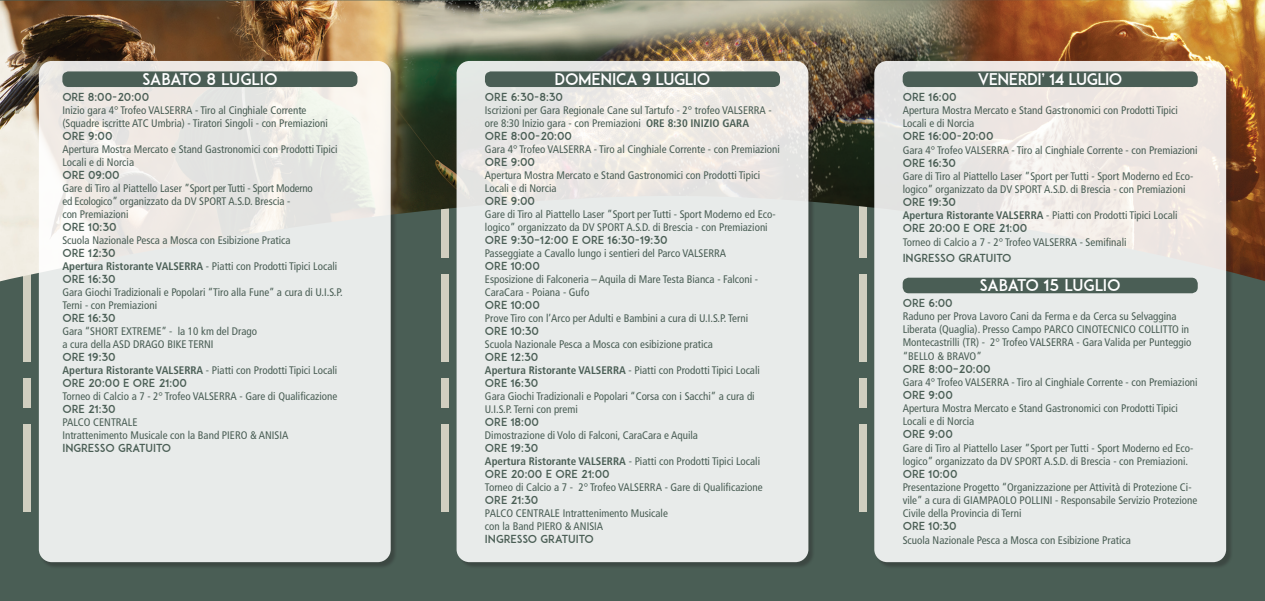
<style>
.page{position:relative;width:1265px;height:601px;background:#fff}
.page>*{position:absolute;margin:0;border:0;box-sizing:border-box;transform-origin:0 0}
.t1{font:16px "ADAM.CGPRO";letter-spacing:-.025em;color:#fff}
.t2{font:16px "ADAM.CGPRO";color:#fff}
.t3{font:condensed 11px/13px "Frutiger LT Std";color:#4a5e55}
.t4{font:11px "ADAM.CGPRO";color:#4a5e55}
.t5{font:condensed 11px "Frutiger LT Std";letter-spacing:-.02em;color:#4a5e55}
.s1{font-weight:700}
</style>
<div class="page">
<div style="left:0;top:0;width:1264px;height:601px;background:#4a5e55"></div>
<div style="left:858px;top:378px;width:8px;height:30px;background:#d1cfc0"></div>
<div style="left:858px;top:275px;width:8px;height:87px;background:#d1cfc0"></div>
<div style="left:858px;top:424px;width:8px;height:87px;background:#d1cfc0"></div>
<div style="left:441px;top:378px;width:7px;height:30px;background:#d1cfc0"></div>
<div style="left:441px;top:275px;width:7px;height:87px;background:#d1cfc0"></div>
<div style="left:441px;top:424px;width:7px;height:87px;background:#d1cfc0"></div>
<div style="left:23px;top:378px;width:8px;height:30px;background:#d1cfc0"></div>
<div style="left:23px;top:275px;width:8px;height:87px;background:#d1cfc0"></div>
<div style="left:23px;top:424px;width:8px;height:87px;background:#d1cfc0"></div>
<img style="left:0;top:0;width:1264px;height:281px">
<div style="left:875px;top:62px;width:357px;height:507px;background:#231f20;opacity:.4"></div>
<div style="left:874px;top:61px;width:351px;height:501px;background:#e8ebea;border-radius:13px"></div>
<div style="left:902px;top:71px;width:295px;height:16px;background:#4a5e55;border-radius:6px"></div>
<div style="left:902px;top:278px;width:295px;height:15px;background:#4a5e55;border-radius:6px"></div>
<div style="left:457px;top:62px;width:358px;height:507px;background:#231f20;opacity:.4"></div>
<div style="left:456px;top:61px;width:352px;height:501px;background:#e8ebea;border-radius:13px"></div>
<div style="left:485px;top:71px;width:295px;height:16px;background:#4a5e55;border-radius:6px"></div>
<div style="left:40px;top:62px;width:358px;height:507px;background:#231f20;opacity:.4"></div>
<svg style="left:39px;top:61px;width:351px;height:501px;background:#e9ebe9"></svg>
<div style="left:62px;top:71px;width:295px;height:16px;background:#4a5e55;border-radius:6px"></div>
<p class="t1" style="left:142px;top:69px;width:137px">SABATO 8 LUGLIO</p>
<p class="t4" style="left:62px;top:90px;width:88px">ORE 8:00-20:00</p>
<p class="t3" style="left:62px;top:104px;width:267px">Inizio gara 4° Trofeo VALSERRA - Tiro al Cinghiale Corrente (Squadre iscritte ATC Umbria) - Tiratori Singoli - con Premiazioni</p>
<p class="t4" style="left:62px;top:129px;width:52px">ORE 9:00</p>
<p class="t3" style="left:62px;top:143px;width:277px">Apertura Mostra Mercato e Stand Gastronomici con Prodotti Tipici<br>Locali e di Norcia</p>
<p class="t4" style="left:62px;top:168px;width:59px">ORE 09:00</p>
<p class="t5" style="left:62px;top:182px;width:252px">Gare di Tiro al Piattello Laser ”Sport per Tutti - Sport Moderno</p>
<p class="t3" style="left:62px;top:195px;width:230px">ed Ecologico” organizzato da DV SPORT A.S.D. Brescia -</p>
<p class="t3" style="left:62px;top:208px;width:68px">con Premiazioni</p>
<p class="t4" style="left:62px;top:220px;width:56px">ORE 10:30</p>
<p class="t3" style="left:62px;top:234px;width:230px">Scuola Nazionale Pesca a Mosca con Esibizione Pratica</p>
<p class="t4" style="left:62px;top:246px;width:55px">ORE 12:30</p>
<p class="t3" style="left:62px;top:260px;width:276px"><span class="s1">Apertura Ristorante VALSERRA</span> - Piatti con Prodotti Tipici Locali</p>
<p class="t4" style="left:62px;top:272px;width:55px">ORE 16:30</p>
<p class="t3" style="left:62px;top:286px;width:282px">Gara Giochi Tradizionali e Popolari “Tiro alla Fune” a cura di U.I.S.P.<br>Terni - con Premiazioni</p>
<p class="t4" style="left:62px;top:311px;width:55px">ORE 16:30</p>
<p class="t3" style="left:62px;top:325px;width:196px">Gara “SHORT EXTREME” - la 10 km del Drago a cura della ASD DRAGO BIKE TERNI</p>
<p class="t4" style="left:62px;top:350px;width:55px">ORE 19:30</p>
<p class="t3" style="left:62px;top:364px;width:276px"><span class="s1">Apertura Ristorante VALSERRA</span> - Piatti con Prodotti Tipici Locali</p>
<p class="t4" style="left:62px;top:376px;width:126px">ORE 20:00 E ORE 21:00</p>
<p class="t3" style="left:62px;top:390px;width:276px">Torneo di Calcio a 7 - 2° Trofeo VALSERRA - Gare di Qualificazione</p>
<p class="t4" style="left:62px;top:402px;width:55px">ORE 21:30</p>
<p class="t3" style="left:62px;top:416px;width:77px">PALCO CENTRALE</p>
<p class="t3" style="left:62px;top:429px;width:227px">Intrattenimento Musicale con la Band PIERO &amp; ANISIA</p>
<p class="t4" style="left:62px;top:441px;width:110px">INGRESSO GRATUITO</p>
<p class="t1" style="left:554px;top:69px;width:157px">DOMENICA 9 LUGLIO</p>
<p class="t4" style="left:485px;top:90px;width:80px">ORE 6:30-8:30</p>
<p class="t3" style="left:485px;top:104px;width:288px">Iscrizioni per Gara Regionale Cane sul Tartufo - 2° trofeo VALSERRA - ore 8:30 Inizio gara - con Premiazioni <span class="s1">ORE 8:30 INIZIO GARA</span></p>
<p class="t4" style="left:485px;top:129px;width:89px">ORE 8:00-20:00</p>
<p class="t3" style="left:485px;top:143px;width:296px">Gara 4° Trofeo VALSERRA - Tiro al Cinghiale Corrente - con Premiazioni</p>
<p class="t4" style="left:485px;top:155px;width:52px">ORE 9:00</p>
<p class="t3" style="left:485px;top:169px;width:277px">Apertura Mostra Mercato e Stand Gastronomici con Prodotti Tipici<br>Locali e di Norcia</p>
<p class="t4" style="left:485px;top:194px;width:52px">ORE 9:00</p>
<p class="t3" style="left:485px;top:208px;width:292px">Gare di Tiro al Piattello Laser ”Sport per Tutti - Sport Moderno ed Eco&shy;logico” organizzato da DV SPORT A.S.D. di Brescia - con Premiazioni</p>
<p class="t4" style="left:485px;top:233px;width:184px">ORE 9:30–12:00 E ORE 16:30-19:30</p>
<p class="t3" style="left:485px;top:247px;width:243px">Passeggiate a Cavallo lungo i sentieri del Parco VALSERRA</p>
<p class="t4" style="left:485px;top:259px;width:56px">ORE 10:00</p>
<p class="t3" style="left:485px;top:273px;width:275px">Esposizione di Falconeria – Aquila di Mare Testa Bianca - Falconi -<br>CaraCara - Poiana - Gufo</p>
<p class="t4" style="left:485px;top:298px;width:56px">ORE 10:00</p>
<p class="t3" style="left:485px;top:312px;width:265px">Prove Tiro con l’Arco per Adulti e Bambini a cura di U.I.S.P. Terni</p>
<p class="t4" style="left:485px;top:324px;width:56px">ORE 10:30</p>
<p class="t3" style="left:485px;top:338px;width:229px">Scuola Nazionale Pesca a Mosca con esibizione pratica</p>
<p class="t4" style="left:485px;top:350px;width:55px">ORE 12:30</p>
<p class="t3" style="left:485px;top:364px;width:276px"><span class="s1">Apertura Ristorante VALSERRA</span> - Piatti con Prodotti Tipici Locali</p>
<p class="t4" style="left:485px;top:376px;width:55px">ORE 16:30</p>
<p class="t3" style="left:485px;top:390px;width:271px">Gara Giochi Tradizionali e Popolari “Corsa con i Sacchi” a cura di<br>U.I.S.P. Terni con premi</p>
<p class="t4" style="left:485px;top:415px;width:56px">ORE 18:00</p>
<p class="t3" style="left:485px;top:429px;width:214px">Dimostrazione di Volo di Falconi, CaraCara e Aquila</p>
<p class="t4" style="left:485px;top:441px;width:55px">ORE 19:30</p>
<p class="t3" style="left:485px;top:455px;width:277px"><span class="s1">Apertura Ristorante VALSERRA</span> - Piatti con Prodotti Tipici Locali</p>
<p class="t4" style="left:485px;top:467px;width:126px">ORE 20:00 E ORE 21:00</p>
<p class="t3" style="left:485px;top:481px;width:279px">Torneo di Calcio a 7 - 2° Trofeo VALSERRA - Gare di Qualificazione</p>
<p class="t4" style="left:485px;top:493px;width:55px">ORE 21:30</p>
<p class="t3" style="left:485px;top:507px;width:184px">PALCO CENTRALE Intrattenimento Musicale</p>
<p class="t3" style="left:485px;top:520px;width:120px">con la Band PIERO &amp; ANISIA</p>
<p class="t4" style="left:485px;top:532px;width:110px">INGRESSO GRATUITO</p>
<p class="t1" style="left:977px;top:69px;width:146px">VENERDI’ 14 LUGLIO</p>
<p class="t4" style="left:902px;top:90px;width:56px">ORE 16:00</p>
<p class="t3" style="left:902px;top:104px;width:277px">Apertura Mostra Mercato e Stand Gastronomici con Prodotti Tipici<br>Locali e di Norcia</p>
<p class="t4" style="left:902px;top:130px;width:92px">ORE 16:00-20:00</p>
<p class="t3" style="left:902px;top:143px;width:296px">Gara 4° Trofeo VALSERRA - Tiro al Cinghiale Corrente - con Premiazioni</p>
<p class="t4" style="left:902px;top:156px;width:55px">ORE 16:30</p>
<p class="t3" style="left:902px;top:170px;width:292px">Gare di Tiro al Piattello Laser ”Sport per Tutti - Sport Moderno ed Eco&shy;logico” organizzato da DV SPORT A.S.D. di Brescia - con Premiazioni</p>
<p class="t4" style="left:902px;top:195px;width:55px">ORE 19:30</p>
<p class="t3" style="left:902px;top:209px;width:276px"><span class="s1">Apertura Ristorante VALSERRA</span> - Piatti con Prodotti Tipici Locali</p>
<p class="t4" style="left:902px;top:222px;width:126px">ORE 20:00 E ORE 21:00</p>
<p class="t3" style="left:902px;top:235px;width:225px">Torneo di Calcio a 7 - 2° Trofeo VALSERRA - Semifinali</p>
<p class="t4" style="left:902px;top:251px;width:110px">INGRESSO GRATUITO</p>
<p class="t2" style="left:979px;top:275px;width:143px">SABATO 15 LUGLIO</p>
<p class="t4" style="left:902px;top:296px;width:52px">ORE 6:00</p>
<p class="t3" style="left:902px;top:310px;width:290px">Raduno per Prova Lavoro Cani da Ferma e da Cerca su Selvaggina Liberata (Quaglia). Presso Campo PARCO CINOTECNICO COLLITTO in Montecastrilli (TR) - 2° Trofeo VALSERRA - Gara Valida per Punteggio “BELLO &amp; BRAVO”</p>
<p class="t4" style="left:902px;top:362px;width:89px">ORE 8:00–20:00</p>
<p class="t3" style="left:902px;top:376px;width:296px">Gara 4° Trofeo VALSERRA - Tiro al Cinghiale Corrente - con Premiazioni</p>
<p class="t4" style="left:902px;top:388px;width:52px">ORE 9:00</p>
<p class="t3" style="left:902px;top:402px;width:277px">Apertura Mostra Mercato e Stand Gastronomici con Prodotti Tipici<br>Locali e di Norcia</p>
<p class="t4" style="left:902px;top:428px;width:52px">ORE 9:00</p>
<p class="t3" style="left:902px;top:441px;width:292px">Gare di Tiro al Piattello Laser ”Sport per Tutti - Sport Moderno ed Eco&shy;logico” organizzato da DV SPORT A.S.D. di Brescia - con Premiazioni.</p>
<p class="t4" style="left:902px;top:467px;width:56px">ORE 10:00</p>
<p class="t3" style="left:902px;top:481px;width:296px">Presentazione Progetto “Organizzazione per Attività di Protezione Ci&shy;vile” a cura di GIAMPAOLO POLLINI - Responsabile Servizio Protezione<br>Civile della Provincia di Terni</p>
<p class="t4" style="left:902px;top:520px;width:56px">ORE 10:30</p>
<p class="t3" style="left:902px;top:533px;width:230px">Scuola Nazionale Pesca a Mosca con Esibizione Pratica</p>
</div>
